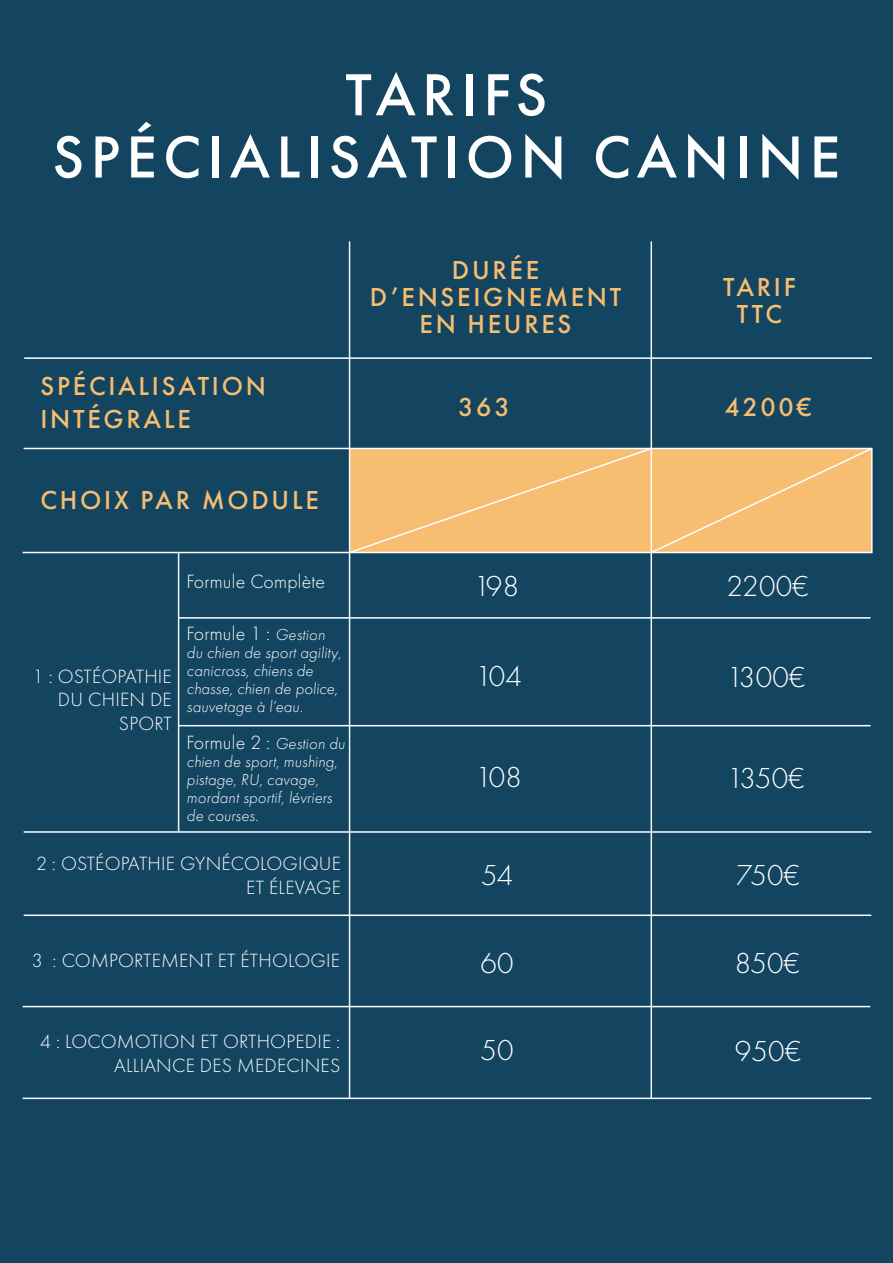
<style>
.page{position:relative;width:893px;height:1263px;background:#134561}
.page>*{position:absolute;margin:0;border:0;box-sizing:border-box;transform-origin:0 0}
.t1{font:500 61.5px/62.2px "Futura PT";letter-spacing:.1em;color:#fff;text-align:center}
.t2{font:300 30px "Futura PT";letter-spacing:.01em;color:#fff}
.t3{font:500 27px/27px "Futura PT";letter-spacing:.1em;color:#f7bd71;text-align:center}
.t4{font:300 19.95px/23.9px "Futura PT";letter-spacing:.01em;color:#fff;text-align:right}
.t5{font:italic 300 16.5px/18px "Futura PT";letter-spacing:.01em;color:#fff}
.s1{font-style:italic;font-size:16.5px}
</style>
<div class="page">
<hr style="left:349px;top:241px;width:1px;height:857px;background:#fff">
<hr style="left:651px;top:241px;width:1px;height:857px;background:#fff">
<hr style="left:179px;top:617px;width:691px;height:2px;background:#fff">
<hr style="left:179px;top:725px;width:691px;height:1px;background:#fff">
<hr style="left:24px;top:831px;width:847px;height:2px;background:#fff">
<hr style="left:24px;top:914px;width:847px;height:2px;background:#fff">
<hr style="left:23px;top:1006px;width:847px;height:1px;background:#fff">
<hr style="left:23px;top:1097px;width:848px;height:2px;background:#fff">
<hr style="left:178px;top:552px;width:1px;height:280px;background:#fff">
<hr style="left:24px;top:357px;width:848px;height:2px;background:#fff">
<svg style="left:23px;top:447px;width:850px;height:107px"></svg>
<h1 class="t1" style="left:53px;top:64px;width:789px">TARIFS<br>SPÉCIALISATION CANINE</h1>
<h3 class="t3" style="left:40px;top:370px;width:227px;line-height:32.4px;text-align:left">SPÉCIALISATION<br>INTÉGRALE</h3>
<h3 class="t3" style="left:40px;top:487px;width:280px">CHOIX PAR MODULE</h3>
<p class="t4" style="left:187px;top:570px;width:140px">Formule Complète</p>
<p class="t4" style="left:187px;top:622px;width:140px">Formule 1 : <span class="s1">Gestion</span></p>
<p class="t5" style="left:187px;top:644px;width:156px">du chien de sport agility, canicross, chiens de chasse, chien de police, sauvetage à l’eau.</p>
<p class="t4" style="left:187px;top:731px;width:160px">Formule 2 : <span class="s1">Gestion du</span></p>
<p class="t5" style="left:187px;top:753px;width:152px">chien de sport, mushing, pistage, RU, cavage, mordant sportif, lévriers de courses.</p>
<p class="t4" style="left:36px;top:852px;width:306px">2 : OSTÉOPATHIE GYNÉCOLOGIQUE<br>ET ÉLEVAGE</p>
<p class="t4" style="left:33px;top:664px;width:140px">1 : OSTÉOPATHIE<br>DU CHIEN DE<br>SPORT</p>
<p class="t4" style="left:32px;top:949px;width:309px">3 : COMPORTEMENT ET ÉTHOLOGIE</p>
<p class="t4" style="left:40px;top:1029px;width:302px">4 : LOCOMOTION ET ORTHOPEDIE :<br>ALLIANCE DES MEDECINES</p>
<h3 class="t3" style="left:370px;top:257px;width:253px">DURÉE<br>D’ENSEIGNEMENT<br>EN HEURES</h3>
<h3 class="t3" style="left:723px;top:273px;width:74px">TARIF<br>TTC</h3>
<h3 class="t3" style="left:458px;top:393px;width:53px">363</h3>
<h3 class="t3" style="left:724px;top:393px;width:89px">4200€</h3>
<h2 class="t2" style="left:474px;top:569px;width:47px">198</h2>
<h2 class="t2" style="left:727px;top:568px;width:84px">2200€</h2>
<h2 class="t2" style="left:475px;top:659px;width:48px">104</h2>
<h2 class="t2" style="left:727px;top:659px;width:80px">1300€</h2>
<h2 class="t2" style="left:475px;top:760px;width:48px">108</h2>
<h2 class="t2" style="left:727px;top:760px;width:79px">1350€</h2>
<h2 class="t2" style="left:481px;top:858px;width:34px">54</h2>
<h2 class="t2" style="left:736px;top:858px;width:66px">750€</h2>
<h2 class="t2" style="left:481px;top:946px;width:35px">60</h2>
<h2 class="t2" style="left:735px;top:946px;width:67px">850€</h2>
<h2 class="t2" style="left:481px;top:1033px;width:35px">50</h2>
<h2 class="t2" style="left:735px;top:1033px;width:68px">950€</h2>
</div>
